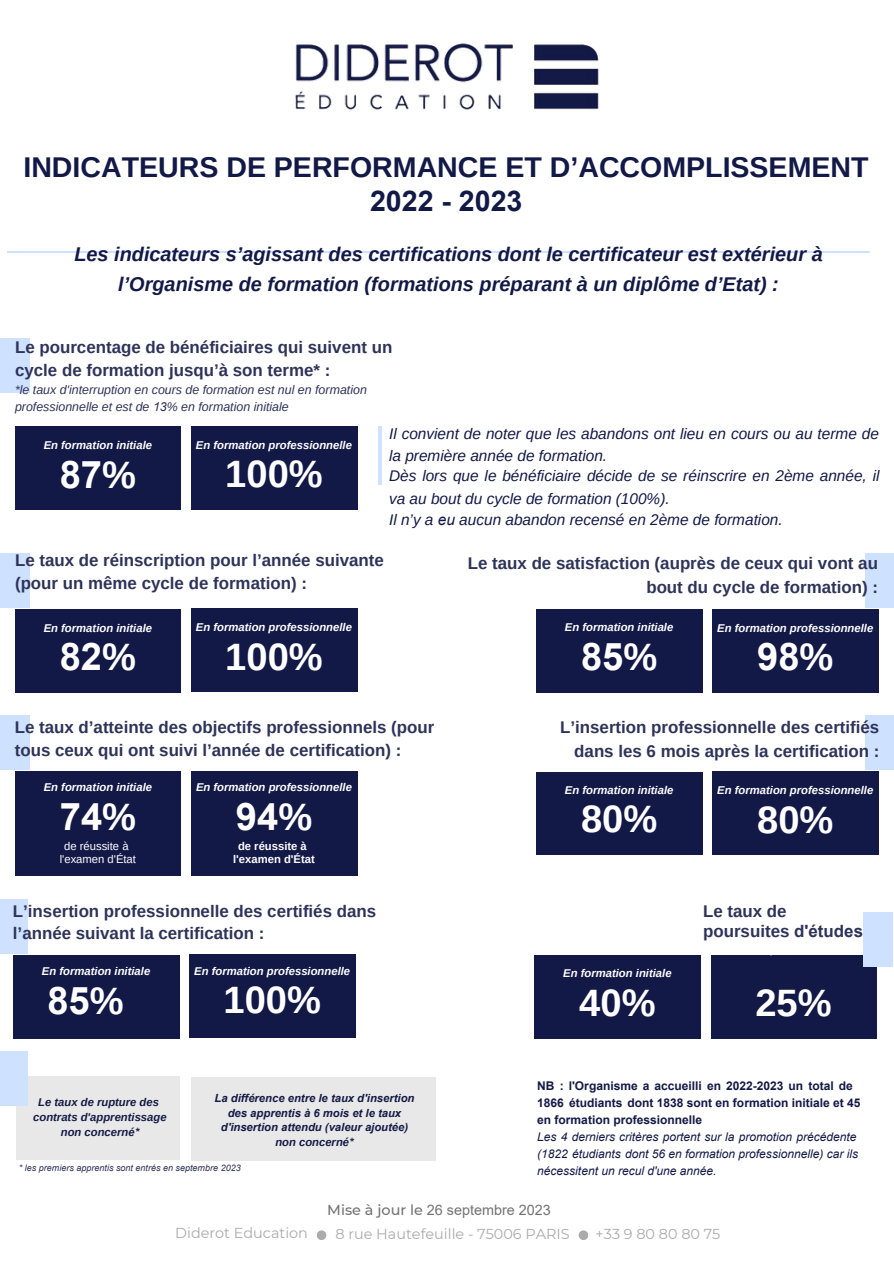
<style>
.page{position:relative;width:894px;height:1264px;background:#fff}
.page>*{position:absolute;margin:0;border:0;box-sizing:border-box;transform-origin:0 0}
.t1{font:700 38.1px "Arimo";color:#fff}
.t2{font:700 38.1px "Arial";color:#fff}
.t3{font:700 28.5px "Arimo";color:#131947}
.t4{font:700 28.5px "Arial";color:#131947}
.t5{font:italic 700 19.95px/29.2px "Arimo";color:#131947;text-align:center}
.t6{font:700 16.95px/22.8px "Arimo";color:#2e3359}
.t7{font:italic 15.45px/21.6px "Arimo";color:#131947}
.t8{font:14.4px "Montserrat";color:#ababab}
.t9{font:14.4px "Arial";color:#737373}
.t10{font:italic 12.45px/16.5px "Arimo";color:#2e3359}
.t11{font:italic 12px/17px "Arial";color:#131947}
.t12{font:700 12px/17px "Arial";color:#131947}
.t13{font:italic 700 11.25px "Arimo";color:#fff}
.t14{font:italic 700 11.25px/14.4px "Arial";color:#141a45;text-align:center}
.t15{font:italic 700 11.25px/15px "Arimo";color:#141a45;text-align:center}
.t16{font:11.25px/13.2px "Arimo";color:#fff;text-align:center}
.t17{font:700 11.25px/13.2px "Arimo";color:#fff;text-align:center}
.t18{font:italic 9px "Arial";color:#2e3359}
.s1{font-family:"Arial"}
.s2{font-family:"Arimo"}
.s3{font-family:"Montserrat";font-weight:500}
</style>
<div class="page">
<img style="left:295px;top:43px;width:304px;height:67px">
<hr style="left:8px;top:251px;width:861px;height:1px;background:#cee1ff">
<div style="left:15px;top:426px;width:166px;height:84px;background:#131947"></div>
<div style="left:0;top:338px;width:29px;height:54px;background:#cee1ff"></div>
<hr style="left:378px;top:426px;width:3px;height:59px;background:#cee1ff">
<div style="left:191px;top:426px;width:166px;height:83px;background:#131947"></div>
<div style="left:15px;top:609px;width:166px;height:83px;background:#131947"></div>
<div style="left:0;top:553px;width:29px;height:54px;background:#cee1ff"></div>
<div style="left:191px;top:608px;width:166px;height:84px;background:#131947"></div>
<div style="left:536px;top:609px;width:166px;height:83px;background:#131947"></div>
<div style="left:712px;top:609px;width:166px;height:83px;background:#131947"></div>
<div style="left:864px;top:553px;width:29px;height:54px;background:#cee1ff"></div>
<div style="left:15px;top:771px;width:166px;height:104px;background:#131947"></div>
<div style="left:0;top:715px;width:29px;height:54px;background:#cee1ff"></div>
<div style="left:191px;top:770px;width:166px;height:105px;background:#131947"></div>
<div style="left:536px;top:772px;width:166px;height:83px;background:#131947"></div>
<div style="left:712px;top:771px;width:166px;height:84px;background:#131947"></div>
<div style="left:864px;top:715px;width:29px;height:54px;background:#cee1ff"></div>
<div style="left:13px;top:954px;width:166px;height:84px;background:#131947"></div>
<div style="left:0;top:898px;width:28px;height:55px;background:#cee1ff"></div>
<div style="left:189px;top:954px;width:166px;height:84px;background:#131947"></div>
<div style="left:534px;top:955px;width:166px;height:83px;background:#131947"></div>
<div style="left:710px;top:954px;width:166px;height:84px;background:#131947"></div>
<div style="left:862px;top:912px;width:30px;height:54px;background:#cee1ff"></div>
<div style="left:17px;top:1075px;width:163px;height:84px;background:#e8e8e8"></div>
<div style="left:316px;top:1230px;width:10px;height:9px;background:#ababab;border-radius:50%"></div>
<div style="left:578px;top:1230px;width:10px;height:9px;background:#ababab;border-radius:50%"></div>
<div style="left:0;top:1050px;width:28px;height:55px;background:#cee1ff"></div>
<div style="left:191px;top:1077px;width:245px;height:84px;background:#e8e8e8"></div>
<h2 class="t3" style="left:23px;top:151px;width:846px">INDICATEURS DE PERFORMANCE ET D’ACCOMPLISSEMENT</h2>
<h2 class="t4" style="left:370px;top:181px;width:154px">2022 - 2023</h2>
<p class="t5" style="left:74px;top:240px;width:749px">Les indicateurs s’agissant des certifications dont le certificateur est extérieur à l’Organisme de formation (formations préparant à un diplôme d’Etat) :</p>
<p class="t6" style="left:15px;top:336px;width:379px">Le pourcentage de bénéficiaires qui suivent un cycle de formation jusqu’à son terme* :</p>
<p class="t10" style="left:15px;top:382px;width:353px">*le taux d'interruption en cours de formation est nul en formation professionnelle et est de <span class="s1">13</span>% en formation initiale</p>
<p class="t7" style="left:389px;top:422px;width:491px;line-height:22.2px">Il convient de noter que les abandons ont lieu en cours ou au terme de la première année de formation.</p>
<p class="t7" style="left:389px;top:465px;width:492px">Dès lors que le bénéficiaire décide de se réinscrire en 2ème année, il va au bout du cycle de formation (100%).<br>Il n’y a <span class="s1">eu</span> aucun abandon recensé en 2ème de formation.</p>
<p class="t13" style="left:196px;top:438px;width:157px">En formation professionnelle</p>
<h1 class="t1" style="left:225px;top:453px;width:99px">100%</h1>
<p class="t13" style="left:44px;top:439px;width:110px">En formation initiale</p>
<h1 class="t2" style="left:60px;top:447px;width:78px">87<span class="s2">%</span></h1>
<p class="t6" style="left:15px;top:548px;width:370px">Le taux de réinscription pour l’année suivante (pour un même cycle de formation) :</p>
<p class="t13" style="left:44px;top:621px;width:110px">En formation initiale</p>
<h1 class="t2" style="left:60px;top:630px;width:78px">82<span class="s2">%</span></h1>
<p class="t13" style="left:196px;top:621px;width:157px">En formation professionnelle</p>
<h1 class="t1" style="left:225px;top:635px;width:99px">100%</h1>
<p class="t6" style="left:15px;top:715px;width:421px">Le taux d’atteinte des objectifs professionnels (pour tous ceux qui ont suivi l’année de certification) :</p>
<p class="t13" style="left:44px;top:781px;width:110px">En formation initiale</p>
<h1 class="t2" style="left:60px;top:789px;width:78px">74<span class="s2">%</span></h1>
<p class="t16" style="left:60px;top:839px;width:78px">de réussite à l'examen d'État</p>
<p class="t13" style="left:196px;top:781px;width:157px">En formation professionnelle</p>
<h1 class="t2" style="left:236px;top:789px;width:78px">94<span class="s2">%</span></h1>
<p class="t17" style="left:233px;top:839px;width:83px">de réussite à l'examen d'État</p>
<p class="t6" style="left:13px;top:899px;width:364px">L’insertion professionnelle des certifiés dans l’année suivant la certification :</p>
<p class="t13" style="left:42px;top:964px;width:110px">En formation initiale</p>
<h1 class="t2" style="left:47px;top:973px;width:78px">85<span class="s2">%</span></h1>
<p class="t13" style="left:194px;top:964px;width:157px">En formation professionnelle</p>
<h1 class="t1" style="left:223px;top:978px;width:99px">100%</h1>
<p class="t15" style="left:33px;top:1094px;width:135px">Le taux de rupture des contrats d'apprentissage non concerné<span class="s1">*</span></p>
<p class="t14" style="left:214px;top:1090px;width:201px">La différence entre le taux d'insertion des apprentis à 6 mois et le taux d'insertion attendu (valeur ajoutée)</p>
<p class="t15" style="left:275px;top:1134px;width:80px">non concerné<span class="s1">*</span></p>
<p class="t18" style="left:19px;top:1161px;width:223px">* les premiers apprentis sont entrés en septembre 2023</p>
<p class="t6" style="left:467px;top:551px;width:411px;line-height:23.7px;text-align:right">Le taux de satisfaction (auprès de ceux qui vont au bout du cycle de formation) :</p>
<p class="t13" style="left:564px;top:621px;width:110px">En formation initiale</p>
<h1 class="t2" style="left:581px;top:629px;width:78px">85<span class="s2">%</span></h1>
<p class="t13" style="left:717px;top:621px;width:157px">En formation professionnelle</p>
<h1 class="t2" style="left:757px;top:630px;width:78px">98<span class="s2">%</span></h1>
<p class="t6" style="left:560px;top:715px;width:320px;line-height:23.7px;text-align:right">L’insertion professionnelle des certifiés dans les 6 mois après la certification :</p>
<p class="t13" style="left:565px;top:783px;width:110px">En formation initiale</p>
<h1 class="t1" style="left:581px;top:797px;width:78px">80%</h1>
<p class="t13" style="left:563px;top:967px;width:110px">En formation initiale</p>
<h1 class="t1" style="left:579px;top:981px;width:78px">40%</h1>
<p class="t13" style="left:717px;top:784px;width:157px">En formation professionnelle</p>
<h1 class="t1" style="left:757px;top:798px;width:78px">80%</h1>
<p class="t6" style="left:703px;top:900px;width:161px;line-height:20.2px">Le taux de poursuites <span class="s1">d'études</span></p>
<h1 class="t1" style="left:755px;top:981px;width:78px">25%</h1>
<p class="t12" style="left:537px;top:1077px;width:324px">NB : l'Organisme a accueilli en 2022-2023 un total de<br>1866 étudiants dont 1838 sont en formation initiale et 45 en formation professionnelle</p>
<p class="t11" style="left:537px;top:1128px;width:322px">Les 4 derniers critères portent sur la promotion précédente (1822 étudiants dont 56 en formation professionnelle) car ils nécessitent un recul d'une année.</p>
<p class="t9" style="left:327px;top:1200px;width:225px"><span class="s3">Mise à jour le</span> 26 septembre 2023</p>
<p class="t8" style="left:175px;top:1224px;width:134px">Diderot Education</p>
<p class="t8" style="left:335px;top:1224px;width:236px">8 rue Hautefeuille - 75006 PARIS</p>
<p class="t8" style="left:595px;top:1224px;width:126px">+33 9 80 80 80 75</p>
</div>
